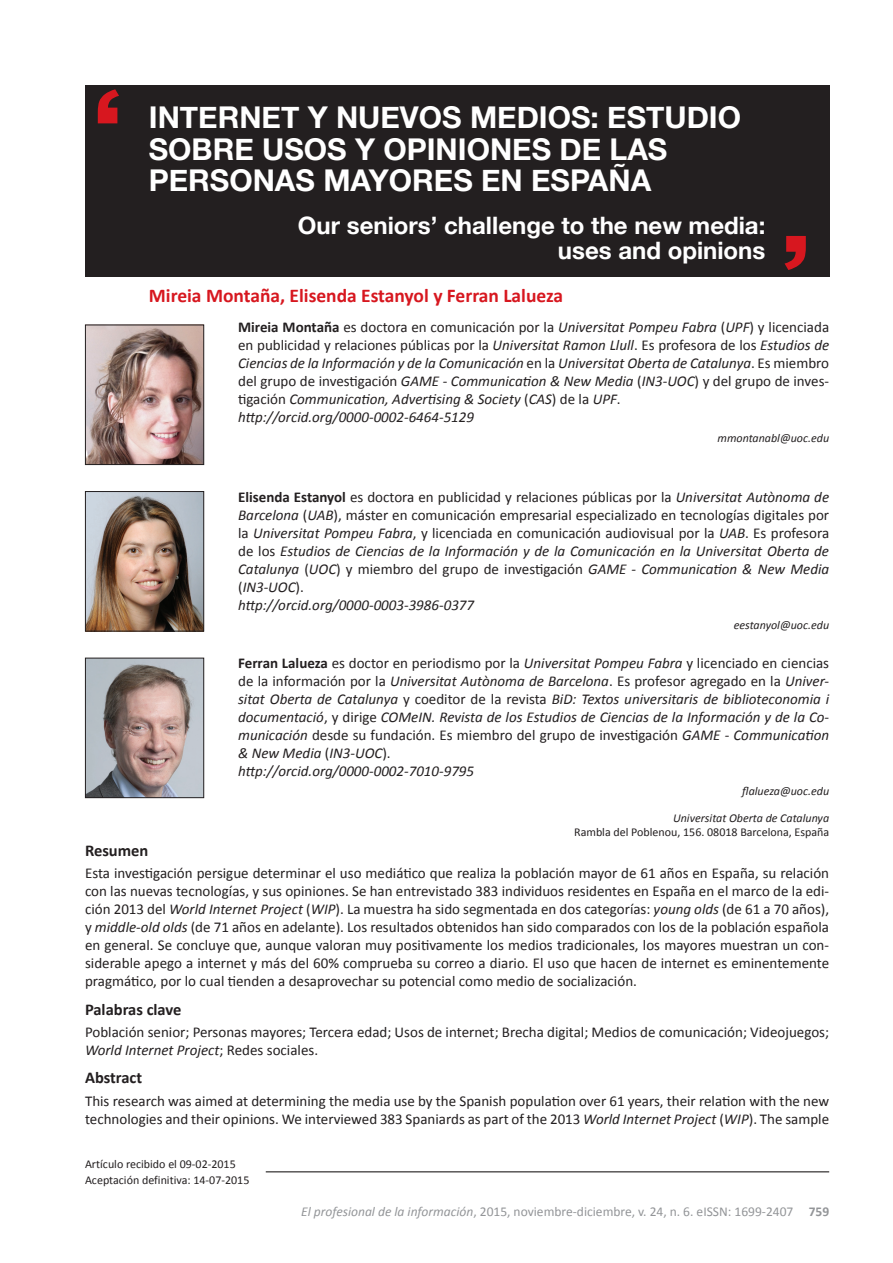
<style>
.page{position:relative;width:893px;height:1263px;background:#fff}
.page>*{position:absolute;margin:0;border:0;box-sizing:border-box;transform-origin:0 0}
.t1{font:700 30px/31.5px "Helvetica Neue";color:#fff}
.t2{font:700 24px/25.5px "Helvetica Neue";color:#fff;text-align:right}
.t3{font:700 19.5px "Calibri";color:#d7171f}
.t4{font:700 16.5px "Calibri";color:#231f20}
.t5{font:15px/18px "Calibri";color:#231f20}
.t6{font:italic 15px/18px "Calibri";color:#231f20}
.t7{font:13.5px "Calibri";color:#939598}
.t8{font:12px/15.6px "Calibri";color:#231f20}
.t9{font:italic 12px "Calibri";color:#231f20}
.s1{font-weight:700;font-style:normal}
.s2{font-style:normal}
.s3{font-weight:700}
.s4{font-style:italic}
</style>
<div class="page">
<div style="left:85px;top:85px;width:744px;height:191px;background:#231f20"></div>
<svg style="left:784px;top:236px;width:22px;height:34px"></svg>
<svg style="left:98px;top:89px;width:21px;height:34px"></svg>
<img style="left:87px;top:327px;width:115px;height:136px">
<div style="left:85px;top:325px;width:119px;height:140px;border:1px solid #231f20"></div>
<hr style="left:266px;top:1171px;width:563px;height:1px;background:#231f20">
<img style="left:87px;top:493px;width:115px;height:136px">
<div style="left:85px;top:491px;width:119px;height:140px;border:1px solid #231f20"></div>
<img style="left:87px;top:660px;width:115px;height:136px">
<div style="left:85px;top:658px;width:119px;height:140px;border:1px solid #231f20"></div>
<h1 class="t1" style="left:149px;top:102px;width:594px">INTERNET Y NUEVOS MEDIOS: ESTUDIO<br>SOBRE USOS Y OPINIONES DE LAS<br>PERSONAS MAYORES EN ESPAÑA</h1>
<h2 class="t2" style="left:298px;top:213px;width:469px">OUR SENIORS’ CHALLENGE TO THE NEW MEDIA:<br>USES AND OPINIONS</h2>
<h3 class="t3" style="left:149px;top:283px;width:416px">Mireia Montaña, Elisenda Estanyol y Ferran Lalueza</h3>
<p class="t6" style="left:238px;top:318px;width:593px"><span class="s1">Mireia Montaña</span> <span class="s2">es doctora en comunicación por la</span> Universitat Pompeu Fabra <span class="s2">(</span>UPF<span class="s2">) y licenciada en publicidad y relaciones públicas por la</span> Universitat Ramon Llull<span class="s2">. Es profesora de los</span> Estudios de Ciencias de la Información y de la Comunicación <span class="s2">en la</span> Universitat Oberta de Catalunya<span class="s2">. Es miembro del grupo de investigación</span> GAME - Communication &amp; New Media <span class="s2">(</span>IN3-UOC<span class="s2">) y del grupo de inves&shy;tigación</span> Communication, Advertising &amp; Society <span class="s2">(</span>CAS<span class="s2">) de la</span> UPF<span class="s2">. </span>http://orcid.org/0000-0002-6464-5129</p>
<p class="t9" style="left:718px;top:429px;width:113px">mmontanabl@uoc.edu</p>
<p class="t5" style="left:238px;top:488px;width:593px"><span class="s3">Elisenda Estanyol</span> es doctora en publicidad y relaciones públicas por la <span class="s4">Universitat Autònoma de Barcelona</span> (<span class="s4">UAB</span>), máster en comunicación empresarial especializado en tecnologías digitales por la <span class="s4">Universitat Pompeu Fabra</span>, y licenciada en comunicación audiovisual por la <span class="s4">UAB</span>. Es profesora de los <span class="s4">Estudios de Ciencias de la Información y de la Comunicación en la Universitat Oberta de Catalunya</span> (<span class="s4">UOC</span>) y miembro del grupo de investigación <span class="s4">GAME - Communication &amp; New Media </span>(<span class="s4">IN3-UOC</span>).<br><span class="s4">http://orcid.org/0000-0003-3986-0377</span></p>
<p class="t9" style="left:734px;top:617px;width:97px">eestanyol@uoc.edu</p>
<p class="t6" style="left:238px;top:654px;width:593px"><span class="s1">Ferran Lalueza</span> <span class="s2">es doctor en periodismo por la</span> Universitat Pompeu Fabra <span class="s2">y licenciado en ciencias de la información por la</span> Universitat Autònoma de Barcelona<span class="s2">. Es profesor agregado en la</span> Univer&shy;sitat Oberta de Catalunya <span class="s2">y coeditor de la revista</span> BiD: Textos universitaris de biblioteconomia i documentació<span class="s2">, y dirige</span> COMeIN. Revista de los Estudios de Ciencias de la Información y de la Co&shy;municación <span class="s2">desde su fundación. Es miembro del grupo de investigación</span> GAME - Communication &amp; New Media <span class="s2">(</span>IN3-UOC<span class="s2">).<br></span>http://orcid.org/0000-0002-7010-9795</p>
<p class="t9" style="left:742px;top:783px;width:88px">flalueza@uoc.edu</p>
<p class="t9" style="left:673px;top:810px;width:158px">Universitat Oberta de Catalunya</p>
<p class="t8" style="left:574px;top:825px;width:257px">Rambla del Poblenou, 156. 08018 Barcelona, España</p>
<p class="t4" style="left:85px;top:840px;width:65px">Resumen</p>
<p class="t5" style="left:85px;top:864px;width:746px;text-align:justify">Esta investigación persigue determinar el uso mediático que realiza la población mayor de 61 años en España, su relación con las nuevas tecnologías, y sus opiniones. Se han entrevistado 383 individuos residentes en España en el marco de la edi&shy;ción 2013 del <span class="s4">World Internet Project</span> (<span class="s4">WIP</span>). La muestra ha sido segmentada en dos categorías: <span class="s4">young olds</span> (de 61 a 70 años), y <span class="s4">middle-old olds</span> (de 71 años en adelante). Los resultados obtenidos han sido comparados con los de la población española en general. Se concluye que, aunque valoran muy positivamente los medios tradicionales, los mayores muestran un con&shy;siderable apego a internet y más del 60% comprueba su correo a diario. El uso que hacen de internet es eminentemente pragmático, por lo cual tienden a desaprovechar su potencial como medio de socialización.</p>
<p class="t4" style="left:85px;top:999px;width:98px">Palabras clave</p>
<p class="t5" style="left:85px;top:1023px;width:746px">Población senior; Personas mayores; Tercera edad; Usos de internet; Brecha digital; Medios de comunicación; Videojuegos;<br><span class="s4">World Internet Project</span>; Redes sociales.</p>
<p class="t4" style="left:85px;top:1067px;width:59px">Abstract</p>
<p class="t5" style="left:85px;top:1092px;width:746px">This research was aimed at determining the media use by the Spanish population over 61 years, their relation with the new technologies and their opinions. We interviewed 383 Spaniards as part of the 2013 <span class="s4">World Internet Project</span> (<span class="s4">WIP</span>). The sample</p>
<p class="t8" style="left:85px;top:1156px;width:166px">Artículo recibido el 09-02-2015<br>Aceptación definitiva: 14-07-2015</p>
<p class="t7" style="left:301px;top:1203px;width:529px"><span class="s4">El profesional de la información</span>, 2015, noviembre-diciembre, v. 24, n. 6. eISSN: 1699-2407 <span class="s3">759</span></p>
</div>
